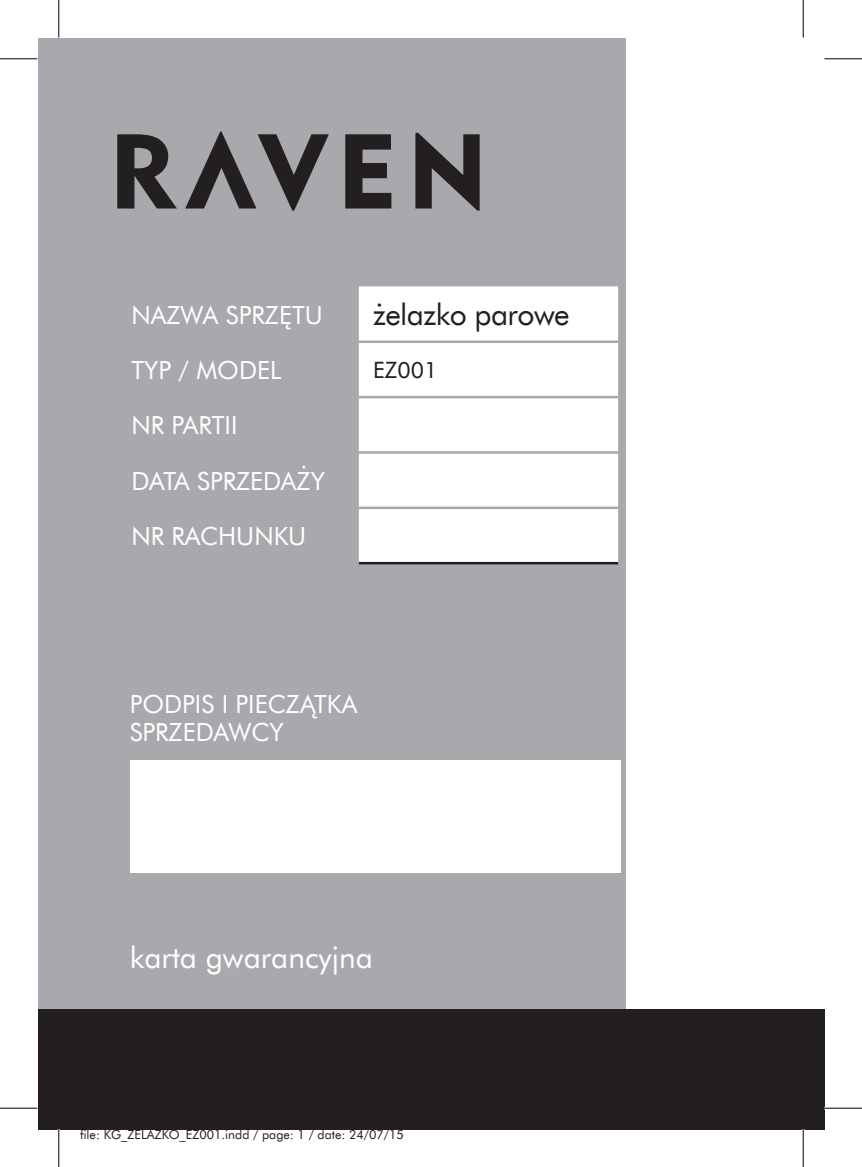
<style>
.page{position:relative;width:862px;height:1167px;background:#fff}
.page>*{position:absolute;margin:0;border:0;box-sizing:border-box;transform-origin:0 0}
.t1{font:30px "Futura EU";color:#fff}
.t2{font:30px "Futura EU";letter-spacing:-.02em;color:#231f20}
.t3{font:25px/27.5px "Futura EU";color:#fff}
.t4{font:22.5px "Futura EU";color:#231f20}
.t5{font:12.5px "Futura EU";color:#231f20}
</style>
<div class="page">
<div style="left:38px;top:38px;width:786px;height:1091px;background:#a8a9ad"></div>
<svg style="left:117px;top:134px;width:60px;height:74px"></svg>
<svg style="left:415px;top:133px;width:64px;height:77px"></svg>
<svg style="left:185px;top:131px;width:144px;height:79px"></svg>
<svg style="left:345px;top:134px;width:46px;height:74px"></svg>
<div style="left:626px;top:38px;width:198px;height:1091px;background:#fff"></div>
<div style="left:38px;top:1008px;width:786px;height:121px;background:#231f20"></div>
<div style="left:359px;top:286px;width:259px;height:276px;background:#fff"></div>
<hr style="left:359px;top:340px;width:259px;height:3px;background:#a8a9ad">
<hr style="left:359px;top:396px;width:259px;height:2px;background:#a8a9ad">
<hr style="left:359px;top:451px;width:259px;height:2px;background:#a8a9ad">
<hr style="left:359px;top:506px;width:259px;height:3px;background:#a8a9ad">
<hr style="left:359px;top:562px;width:259px;height:2px;background:#231f20">
<div style="left:130px;top:760px;width:490px;height:112px;background:#fff"></div>
<hr style="left:0;top:58px;width:38px;height:1px;background:#000">
<hr style="left:824px;top:58px;width:38px;height:1px;background:#000">
<hr style="left:0;top:1107px;width:38px;height:1px;background:#000">
<hr style="left:824px;top:1107px;width:38px;height:1px;background:#000">
<hr style="left:58px;top:0;width:1px;height:37px;background:#000">
<hr style="left:58px;top:1129px;width:1px;height:37px;background:#000">
<hr style="left:802px;top:0;width:1px;height:37px;background:#000">
<hr style="left:802px;top:1129px;width:1px;height:37px;background:#000">
<p class="t3" style="left:131px;top:302px;width:193px">NAZWA SPRZĘTU</p>
<p class="t2" style="left:373px;top:296px;width:198px">żelazko parowe</p>
<p class="t3" style="left:131px;top:357px;width:152px">TYP / MODEL</p>
<p class="t4" style="left:373px;top:356px;width:66px">EZ001</p>
<p class="t3" style="left:131px;top:412px;width:108px">NR PARTII</p>
<p class="t3" style="left:131px;top:467px;width:195px">DATA SPRZEDAŻY</p>
<p class="t3" style="left:131px;top:523px;width:176px">NR RACHUNKU</p>
<p class="t3" style="left:130px;top:691px;width:229px">PODPIS I PIECZĄTKA<br>SPRZEDAWCY</p>
<p class="t1" style="left:130px;top:938px;width:245px">karta gwarancyjna</p>
<p class="t5" style="left:80px;top:1126px;width:325px">file: KG_ZELAZKO_EZ001.indd / page: 1 / date: 24/07/15</p>
</div>
